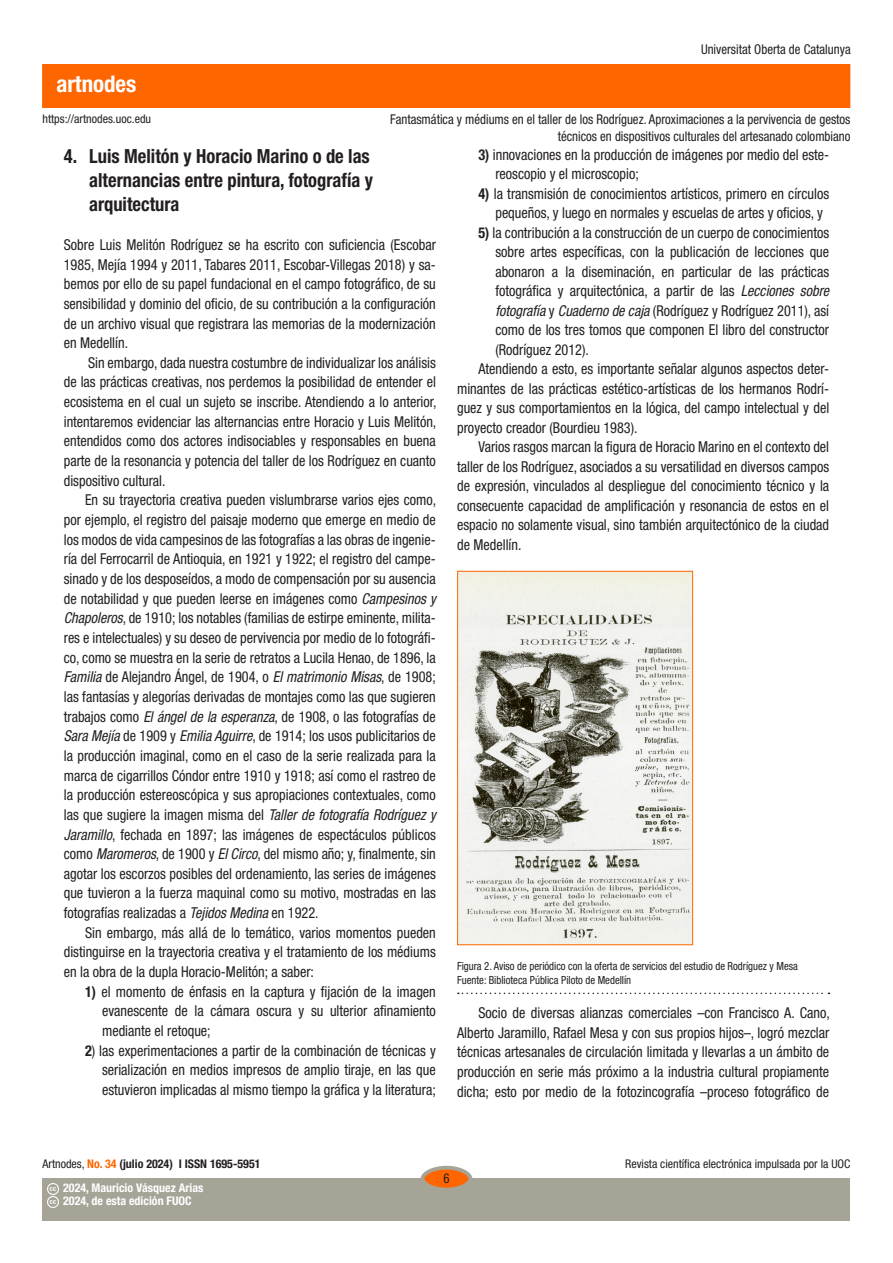
<style>
.page{position:relative;width:893px;height:1263px;background:#fff}
.page>*{position:absolute;margin:0;border:0;box-sizing:border-box;transform-origin:0 0}
.t1{font:700 condensed 22.95px "Helvetica Neue LT Std";color:#fff}
._03_apartat_1{font:700 condensed 19.5px/24px "Helvetica Neue LT Std";color:#231f20;scale:.95 1}
._02_texto_base{font:condensed 15px/19.6px "Helvetica Neue LT Std";color:#231f20;text-align:justify;scale:.95 1}
._02_abc{font:condensed 15px/19.5px "Helvetica Neue LT Std";color:#231f20;text-align:justify;scale:.95 1}
._02_texto_base_1{font:condensed 15px/19.6px "Helvetica Neue LT Std";color:#231f20;text-align:justify;scale:.95 1}
.t2{font:condensed 13.5px/16.2px "Helvetica Neue LT Std";color:#231f20;text-align:right;scale:.95 1}
.t3{font:condensed 12px "Helvetica Neue LT Std";color:#231f20}
.t4{font:700 condensed 12px/13.5px "Helvetica Neue LT Std";color:#fff}
.t5{font:700 condensed 12px "Helvetica Neue LT Std";color:#231f20}
.titulo_figura{font:condensed 11.25px/14.2px "Helvetica Neue LT Std";color:#231f20;scale:.95 1}
.s1{font-style:italic}
.s2{font-weight:700}
.s3{font-weight:400}
.s4{color:#f60}
</style>
<div class="page">
<div style="left:43px;top:65px;width:807px;height:42px;background:#f60"></div>
<div style="left:43px;top:1178px;width:807px;height:42px;background:#a6a397"></div>
<div style="left:422px;top:1168px;width:48px;height:21px;background:#f60;border-radius:50%"></div>
<div style="left:421px;top:1166px;width:51px;height:25px;border:4px solid #a6a397;border-radius:50%"></div>
<svg style="left:47px;top:1183px;width:11px;height:25px"></svg>
<svg style="left:458px;top:992px;width:371px;height:2px"></svg>
<img style="left:459px;top:573px;width:232px;height:370px">
<div style="left:457px;top:571px;width:236px;height:374px;border:1px solid #f60"></div>
<h1 class="t1" style="left:56px;top:69px;width:81px">artnodes</h1>
<p class="t3" style="left:43px;top:112px;width:110px">https://artnodes.uoc.edu</p>
<p class="t2" style="left:701px;top:41px;width:159px">Universitat Oberta de Catalunya</p>
<p class="t2" style="left:390px;top:111px;width:486px">Fantasmática y médiums en el taller de los Rodríguez. Aproximaciones a la pervivencia de gestos técnicos en dispositivos culturales del artesanado colombiano</p>
<h2 class="_03_apartat_1" style="left:89px;top:144px;width:300px;text-indent:-26px">4. Luis Melitón y Horacio Marino o de las alternancias entre pintura, fotografía y arquitectura</h2>
<p class="_02_texto_base_1" style="left:64px;top:235px;width:393px">Sobre Luis Melitón Rodríguez se ha escrito con suficiencia (Escobar 1985, Mejía 1994 y 2011, Tabares 2011, Escobar-Villegas 2018) y sa&shy;bemos por ello de su papel fundacional en el campo fotográfico, de su sensibilidad y dominio del oficio, de su contribución a la configuración de un archivo visual que registrara las memorias de la modernización en Medellín.</p>
<p class="_02_texto_base" style="left:64px;top:353px;width:394px;text-indent:24px">Sin embargo, dada nuestra costumbre de individualizar los análisis de las prácticas creativas, nos perdemos la posibilidad de entender el ecosistema en el cual un sujeto se inscribe. Atendiendo a lo anterior, intentaremos evidenciar las alternancias entre Horacio y Luis Melitón, entendidos como dos actores indisociables y responsables en buena parte de la resonancia y potencia del taller de los Rodríguez en cuanto dispositivo cultural.</p>
<p class="_02_texto_base" style="left:64px;top:490px;width:394px;text-indent:21px">En su trayectoria creativa pueden vislumbrarse varios ejes como, por ejemplo, el registro del paisaje moderno que emerge en medio de los modos de vida campesinos de las fotografías a las obras de ingenie&shy;ría del Ferrocarril de Antioquia, en 1921 y 1922; el registro del campe&shy;sinado y de los desposeídos, a modo de compensación por su ausencia de notabilidad y que pueden leerse en imágenes como <span class="s1">Campesinos y Chapoleros</span>, de 1910; los notables (familias de estirpe eminente, milita&shy;res e intelectuales) y su deseo de pervivencia por medio de lo fotográfi&shy;co, como se muestra en la serie de retratos a Lucila Henao, de 1896, la <span class="s1">Familia</span> de Alejandro Ángel, de 1904, o <span class="s1">El matrimonio Misas</span>, de 1908; las fantasías y alegorías derivadas de montajes como las que sugieren trabajos como <span class="s1">El ángel de la esperanza</span>, de 1908, o las fotografías de <span class="s1">Sara Mejía</span> de 1909 y <span class="s1">Emilia Aguirre</span>, de 1914; los usos publicitarios de la producción imaginal, como en el caso de la serie realizada para la marca de cigarrillos Cóndor entre 1910 y 1918; así como el rastreo de la producción estereoscópica y sus apropiaciones contextuales, como las que sugiere la imagen misma del <span class="s1">Taller de fotografía Rodríguez y Jaramillo</span>, fechada en 1897; las imágenes de espectáculos públicos como <span class="s1">Maromeros</span>, de 1900 y <span class="s1">El Circo</span>, del mismo año; y, finalmente, sin agotar los escorzos posibles del ordenamiento, las series de imágenes que tuvieron a la fuerza maquinal como su motivo, mostradas en las fotografías realizadas a <span class="s1">Tejidos Medina</span> en 1922.</p>
<p class="_02_texto_base" style="left:64px;top:922px;width:393px;text-indent:21px">Sin embargo, más allá de lo temático, varios momentos pueden distinguirse en la trayectoria creativa y el tratamiento de los médiums en la obra de la dupla Horacio-Melitón; a saber:</p>
<p class="_02_abc" style="left:102px;top:981px;width:353px;text-indent:-17px"><span class="s2">1)</span> el momento de énfasis en la captura y fijación de la imagen evanescente de la cámara oscura y su ulterior afinamiento mediante el retoque;</p>
<p class="_02_abc" style="left:102px;top:1040px;width:353px;text-indent:-17px"><span class="s2">2</span>) las experimentaciones a partir de la combinación de técnicas y serialización en medios impresos de amplio tiraje, en las que estuvieron implicadas al mismo tiempo la gráfica y la literatura;</p>
<p class="_02_abc" style="left:495px;top:144px;width:353px;text-indent:-17px"><span class="s2">3)</span> innovaciones en la producción de imágenes por medio del este&shy;reoscopio y el microscopio;</p>
<p class="_02_abc" style="left:495px;top:183px;width:353px;text-indent:-17px"><span class="s2">4)</span> la transmisión de conocimientos artísticos, primero en círculos pequeños, y luego en normales y escuelas de artes y oficios, y</p>
<p class="_02_abc" style="left:495px;top:222px;width:353px;text-indent:-17px"><span class="s2">5)</span> la contribución a la construcción de un cuerpo de conocimientos sobre artes específicas, con la publicación de lecciones que abonaron a la diseminación, en particular de las prácticas fotográfica y arquitectónica, a partir de las <span class="s1">Lecciones sobre fotografía</span> y <span class="s1">Cuaderno de caja</span> (Rodríguez y Rodríguez 2011), así como de los tres tomos que componen El libro del constructor (Rodríguez 2012).</p>
<p class="_02_texto_base" style="left:457px;top:359px;width:393px;text-indent:21px">Atendiendo a esto, es importante señalar algunos aspectos deter&shy;minantes de las prácticas estético-artísticas de los hermanos Rodrí&shy;guez y sus comportamientos en la lógica, del campo intelectual y del proyecto creador (Bourdieu 1983).</p>
<p class="_02_texto_base" style="left:457px;top:437px;width:393px;text-indent:21px">Varios rasgos marcan la figura de Horacio Marino en el contexto del taller de los Rodríguez, asociados a su versatilidad en diversos campos de expresión, vinculados al despliegue del conocimiento técnico y la consecuente capacidad de amplificación y resonancia de estos en el espacio no solamente visual, sino también arquitectónico de la ciudad de Medellín.</p>
<p class="titulo_figura" style="left:457px;top:959px;width:360px">Figura 2. Aviso de periódico con la oferta de servicios del estudio de Rodríguez y Mesa<br>Fuente: Biblioteca Pública Piloto de Medellín</p>
<p class="_02_texto_base" style="left:457px;top:1003px;width:394px;text-indent:21px">Socio de diversas alianzas comerciales –con Francisco A. Cano, Alberto Jaramillo, Rafael Mesa y con sus propios hijos–, logró mezclar técnicas artesanales de circulación limitada y llevarlas a un ámbito de producción en serie más próximo a la industria cultural propiamente dicha; esto por medio de la fotozincografía –proceso fotográfico de</p>
<p class="t5" style="left:43px;top:1157px;width:219px"><span class="s3">Artnodes,</span> <span class="s4">No. 34</span> (julio 2024) I ISSN 1695-5951</p>
<p class="t3" style="left:625px;top:1157px;width:227px">Revista científica electrónica impulsada por la UOC</p>
<p class="t4" style="left:63px;top:1181px;width:142px">2024, Mauricio Vásquez Arias<br>2024, de esta edición FUOC</p>
<p class="t2" style="left:443px;top:1170px;width:8px">6</p>
</div>
